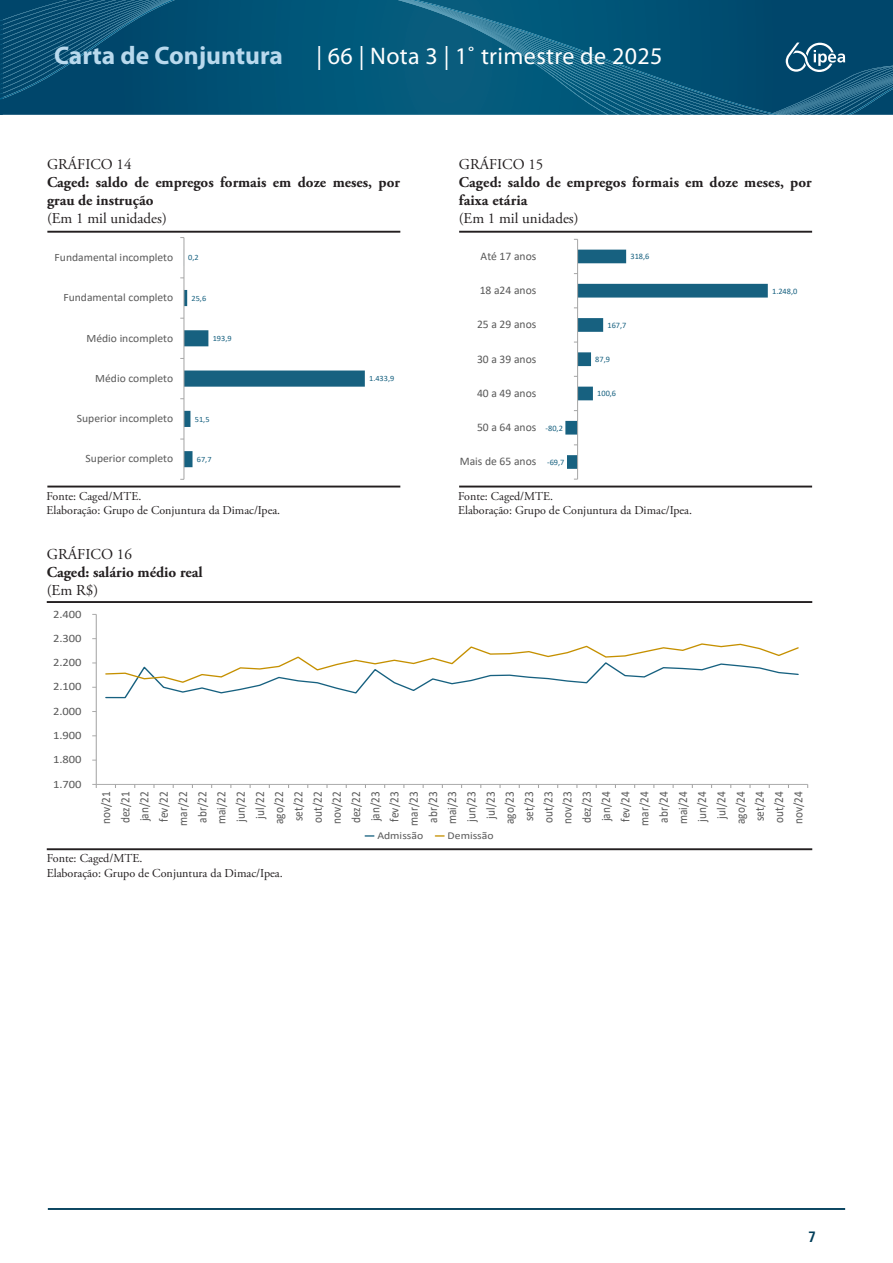
<style>
.page{position:relative;width:893px;height:1263px;background:#fff}
.page>*{position:absolute;margin:0;border:0;box-sizing:border-box;transform-origin:0 0}
.t1{font:700 25.5px "Myriad Pro";color:#b9d9ed}
.t2{font:24px "Myriad Pro";letter-spacing:.015em;color:#fff}
.t3{font:700 15.15px "Adobe Garamond Pro";color:#231f20}
.t4{font:15.15px "Adobe Garamond Pro";color:#231f20}
.t5{font:700 15px/18px "Adobe Garamond Pro";color:#231f20}
.t6{font:15px "Adobe Garamond Pro";color:#231f20}
.t7{font:700 condensed 15px "Frutiger LT Pro";color:#013d59}
.t8{font:12.6px/19.2px "Calibri";color:#595959;text-align:center;scale:.9 1}
.t9{font:12.15px "Adobe Garamond Pro";color:#231f20}
.t10{font:12px "Adobe Garamond Pro";color:#231f20}
.t11{font:11.55px "Calibri";color:#595959}
.t12{font:11.25px "Calibri";color:#595959}
.t13{font:11.25px "Calibri";color:#595959;scale:1.11 1}
.t14{font:10.5px "Calibri";color:#595959;scale:1.11 1}
.t15{font:8.25px "Calibri";color:#176180}
.t16{font:8.1px "Calibri";color:#176180}
</style>
<div class="page">
<hr style="left:48px;top:1208px;width:797px;height:2px;background:#013d59">
<div style="left:175px;top:0;width:223px;height:115px;background:#005578"></div>
<svg style="left:0;top:0;width:175px;height:115px"></svg>
<svg style="left:398px;top:0;width:495px;height:115px"></svg>
<hr style="left:47px;top:486px;width:353px;height:1px;background:#231f20">
<hr style="left:47px;top:231px;width:353px;height:2px;background:#231f20">
<hr style="left:184px;top:238px;width:1px;height:241px;background:#a6a6a6">
<svg style="left:180px;top:250px;width:185px;height:217px"></svg>
<hr style="left:459px;top:486px;width:353px;height:1px;background:#231f20">
<hr style="left:459px;top:231px;width:353px;height:2px;background:#231f20">
<hr style="left:577px;top:239px;width:1px;height:240px;background:#a6a6a6">
<svg style="left:565px;top:250px;width:203px;height:219px"></svg>
<hr style="left:47px;top:848px;width:765px;height:2px;background:#231f20">
<hr style="left:47px;top:601px;width:765px;height:2px;background:#231f20">
<hr style="left:96px;top:614px;width:1px;height:170px;background:#a6a6a6">
<hr style="left:96px;top:784px;width:712px;height:1px;background:#a6a6a6">
<svg style="left:105px;top:643px;width:694px;height:56px"></svg>
<svg style="left:365px;top:835px;width:9px;height:2px"></svg>
<svg style="left:435px;top:835px;width:9px;height:2px"></svg>
<h1 class="t1" style="left:54px;top:39px;width:230px">Carta de Conjuntura</h1>
<h2 class="t2" style="left:316px;top:41px;width:347px">| 66 | Nota 3 | 1˚ trimestre de 2025</h2>
<p class="t6" style="left:47px;top:155px;width:86px">GRÁFICO 14</p>
<p class="t5" style="left:47px;top:173px;width:354px">Caged: saldo de empregos formais em doze meses, por grau de instrução</p>
<p class="t6" style="left:47px;top:209px;width:121px">(Em 1 mil unidades)</p>
<p class="t12" style="left:55px;top:249px;width:120px">Fundamental incompleto</p>
<p class="t12" style="left:63px;top:290px;width:111px">Fundamental completo</p>
<p class="t12" style="left:86px;top:330px;width:88px">Médio incompleto</p>
<p class="t12" style="left:95px;top:370px;width:79px">Médio completo</p>
<p class="t12" style="left:77px;top:411px;width:98px">Superior incompleto</p>
<p class="t12" style="left:86px;top:451px;width:89px">Superior completo</p>
<p class="t16" style="left:188px;top:252px;width:12px">0,2</p>
<p class="t16" style="left:192px;top:292px;width:16px">25,6</p>
<p class="t16" style="left:213px;top:333px;width:20px">193,9</p>
<p class="t16" style="left:195px;top:413px;width:16px">51,5</p>
<p class="t16" style="left:197px;top:454px;width:16px">67,7</p>
<p class="t10" style="left:47px;top:489px;width:96px">Fonte: Caged/MTE.</p>
<p class="t10" style="left:47px;top:503px;width:235px">Elaboração: Grupo de Conjuntura da Dimac/Ipea.</p>
<p class="t4" style="left:47px;top:545px;width:87px">GRÁFICO 16</p>
<p class="t3" style="left:47px;top:563px;width:157px">Caged: salário médio real</p>
<p class="t4" style="left:47px;top:581px;width:53px">(Em R$)</p>
<p class="t13" style="left:53px;top:606px;width:27px">2.400</p>
<p class="t13" style="left:53px;top:630px;width:27px">2.300</p>
<p class="t13" style="left:53px;top:655px;width:27px">2.200</p>
<p class="t13" style="left:53px;top:679px;width:27px">2.100</p>
<p class="t13" style="left:53px;top:703px;width:27px">2.000</p>
<p class="t13" style="left:53px;top:727px;width:27px">1.900</p>
<p class="t13" style="left:53px;top:752px;width:27px">1.800</p>
<p class="t13" style="left:53px;top:776px;width:27px">1.700</p>
<p class="t16" style="left:369px;top:373px;width:27px">1.433,9</p>
<p class="t6" style="left:459px;top:155px;width:86px">GRÁFICO 15</p>
<p class="t5" style="left:459px;top:173px;width:354px">Caged: saldo de empregos formais em doze meses, por faixa etária</p>
<p class="t6" style="left:459px;top:209px;width:121px">(Em 1 mil unidades)</p>
<p class="t11" style="left:481px;top:248px;width:57px">Até 17 anos</p>
<p class="t11" style="left:480px;top:282px;width:58px">18 a24 anos</p>
<p class="t11" style="left:477px;top:316px;width:61px">25 a 29 anos</p>
<p class="t11" style="left:477px;top:351px;width:61px">30 a 39 anos</p>
<p class="t11" style="left:477px;top:385px;width:61px">40 a 49 anos</p>
<p class="t11" style="left:477px;top:419px;width:61px">50 a 64 anos</p>
<p class="t11" style="left:460px;top:453px;width:78px">Mais de 65 anos</p>
<p class="t15" style="left:546px;top:422px;width:19px">-80,2</p>
<p class="t15" style="left:547px;top:456px;width:19px">-69,7</p>
<p class="t15" style="left:630px;top:251px;width:20px">318,6</p>
<p class="t15" style="left:607px;top:319px;width:20px">167,7</p>
<p class="t15" style="left:595px;top:354px;width:16px">87,9</p>
<p class="t15" style="left:597px;top:388px;width:20px">100,6</p>
<p class="t10" style="left:458px;top:489px;width:96px">Fonte: Caged/MTE.</p>
<p class="t10" style="left:458px;top:503px;width:235px">Elaboração: Grupo de Conjuntura da Dimac/Ipea.</p>
<p class="t15" style="left:772px;top:285px;width:27px">1.248,0</p>
<p class="t8" style="left:96px;top:826px;width:40px;rotate:-90deg">nov/21 dez/21 jan/22 fev/22 mar/22 abr/22 mai/22 jun/22 jul/22 ago/22 set/22 out/22 nov/22 dez/22 jan/23 fev/23 mar/23 abr/23 mai/23 jun/23 jul/23 ago/23 set/23 out/23 nov/23 dez/23 jan/24 fev/24 mar/24 abr/24 mai/24 jun/24 jul/24 ago/24 set/24 out/24 nov/24</p>
<p class="t14" style="left:377px;top:828px;width:43px">Admissão</p>
<p class="t14" style="left:448px;top:828px;width:43px">Demissão</p>
<p class="t9" style="left:47px;top:851px;width:97px">Fonte: Caged/MTE.</p>
<p class="t9" style="left:47px;top:865px;width:238px">Elaboração: Grupo de Conjuntura da Dimac/Ipea.</p>
<p class="t7" style="left:808px;top:1228px;width:9px">7</p>
</div>
